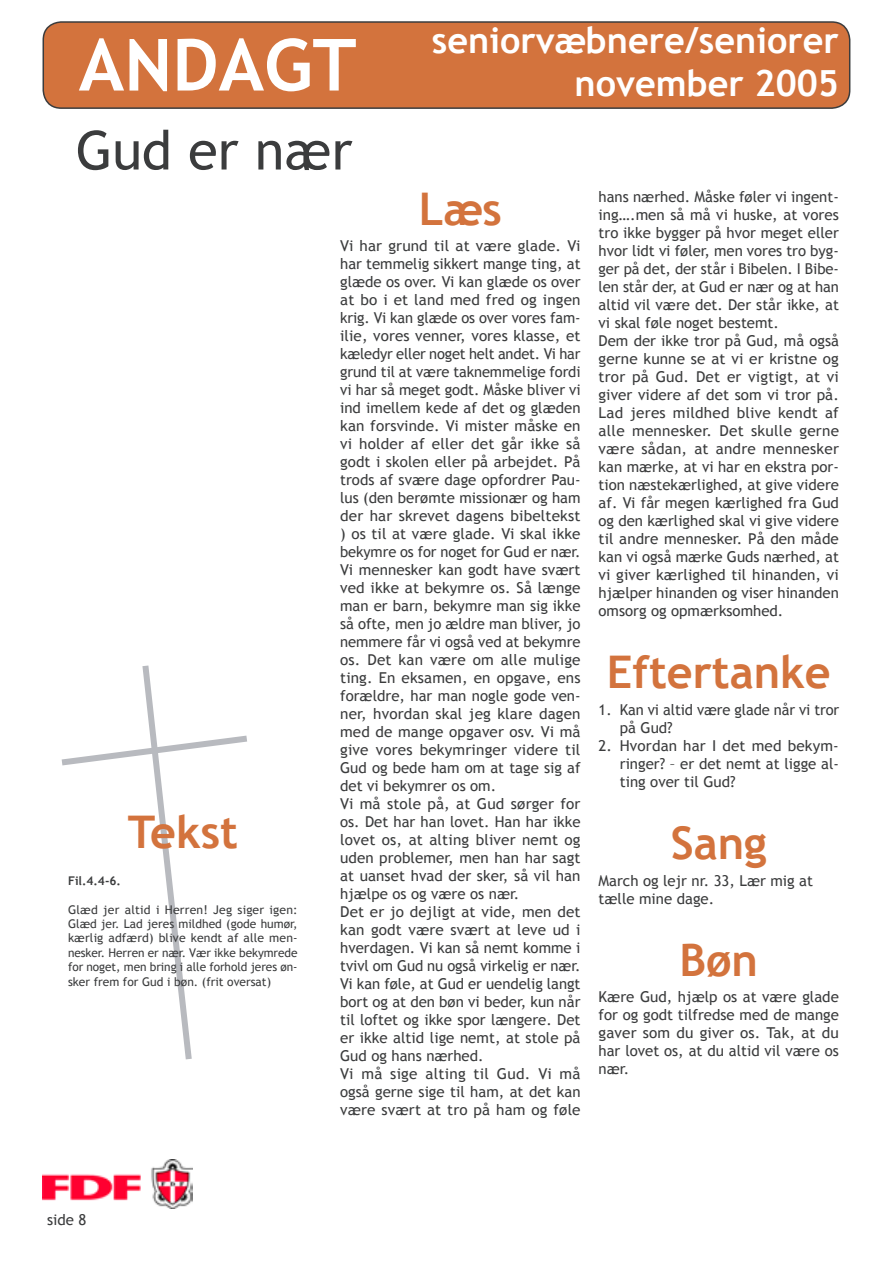
<style>
.page{position:relative;width:893px;height:1263px;background:#fff}
.page>*{position:absolute;margin:0;border:0;box-sizing:border-box;transform-origin:0 0}
.t1{font:700 72px "Trebuchet MS";color:#fff}
.Overskrift1{font:54px "Trebuchet MS";color:#3b3c3d}
.Afsnit{font:700 45px "Trebuchet MS";color:#d3733d}
.t2{font:700 36px "Trebuchet MS";color:#fff}
.Brød{font:15px/18px "Trebuchet MS";color:#3b3c3d;text-align:justify}
.Brød_-_Bibel{font:12px/14.4px "Trebuchet MS";color:#3b3c3d;text-align:justify}
.Brød_-_Bibel-2{font:700 12px "Trebuchet MS";color:#3b3c3d}
</style>
<div class="page">
<div style="left:42px;top:21px;width:809px;height:87px;background:#d3733d"></div>
<img style="left:43px;top:1159px;width:150px;height:50px">
<svg style="left:61px;top:665px;width:186px;height:395px"></svg>
<h1 class="t1" style="left:79px;top:20px;width:279px">ANDAGT</h1>
<p class="Overskrift1" style="left:76px;top:119px;width:278px">Gud er nær</p>
<p class="t2" style="left:432px;top:18px;width:408px">seniorvæbnere/seniorer</p>
<p class="t2" style="left:574px;top:61px;width:266px">november 2005</p>
<p class="Afsnit" style="left:128px;top:803px;width:112px">Tekst</p>
<p class="Brød_-_Bibel-2" style="left:68px;top:873px;width:54px">Fil.4.4-6.</p>
<p class="Brød_-_Bibel" style="left:68px;top:902px;width:231px">Glæd jer altid i Herren! Jeg siger igen:<br>Glæd jer. Lad jeres mildhed (gode humør, kærlig adfærd) blive kendt af alle men&shy;nesker. Herren er nær. Vær ikke bekymrede for noget, men bring i alle forhold jeres øn&shy;sker frem for Gud i bøn. (frit oversat)</p>
<p class="Brød" style="left:47px;top:1211px;width:41px">side 8</p>
<p class="Afsnit" style="left:419px;top:180px;width:85px">Læs</p>
<p class="Brød" style="left:340px;top:237px;width:242px">Vi har grund til at være glade. Vi har temmelig sikkert mange ting, at glæde os over. Vi kan glæde os over at bo i et land med fred og ingen krig. Vi kan glæde os over vores fam&shy;ilie, vores venner, vores klasse, et kæledyr eller noget helt andet. Vi har grund til at være taknemmelige fordi vi har så meget godt. Måske bliver vi ind imellem kede af det og glæden kan forsvinde. Vi mister måske en vi holder af eller det går ikke så godt i skolen eller på arbejdet. På trods af svære dage opfordrer Pau&shy;lus (den berømte missionær og ham der har skrevet dagens bibeltekst ) os til at være glade. Vi skal ikke bekymre os for noget for Gud er nær.<br>Vi mennesker kan godt have svært ved ikke at bekymre os. Så længe man er barn, bekymre man sig ikke så ofte, men jo ældre man bliver, jo nemmere får vi også ved at bekymre os. Det kan være om alle mulige ting. En eksamen, en opgave, ens forældre, har man nogle gode ven&shy;ner, hvordan skal jeg klare dagen med de mange opgaver osv. Vi må give vores bekymringer videre til Gud og bede ham om at tage sig af det vi bekymrer os om.</p>
<p class="Brød" style="left:340px;top:795px;width:242px">Vi må stole på, at Gud sørger for os. Det har han lovet. Han har ikke lovet os, at alting bliver nemt og uden problemer, men han har sagt at uanset hvad der sker, så vil han hjælpe os og være os nær.</p>
<p class="Brød" style="left:340px;top:903px;width:242px">Det er jo dejligt at vide, men det kan godt være svært at leve ud i hverdagen. Vi kan så nemt komme i tvivl om Gud nu også virkelig er nær.<br>Vi kan føle, at Gud er uendelig langt bort og at den bøn vi beder, kun når til loftet og ikke spor længere. Det er ikke altid lige nemt, at stole på Gud og hans nærhed.</p>
<p class="Brød" style="left:340px;top:1065px;width:242px">Vi må sige alting til Gud. Vi må også gerne sige til ham, at det kan være svært at tro på ham og føle</p>
<p class="Brød" style="left:599px;top:188px;width:242px">hans nærhed. Måske føler vi ingent&shy;ing….men så må vi huske, at vores tro ikke bygger på hvor meget eller hvor lidt vi føler, men vores tro byg&shy;ger på det, der står i Bibelen. I Bibe&shy;len står der, at Gud er nær og at han altid vil være det. Der står ikke, at vi skal føle noget bestemt.</p>
<p class="Brød" style="left:599px;top:332px;width:242px">Dem der ikke tror på Gud, må også gerne kunne se at vi er kristne og tror på Gud. Det er vigtigt, at vi giver videre af det som vi tror på.<br>Lad jeres mildhed blive kendt af alle mennesker. Det skulle gerne være sådan, at andre mennesker kan mærke, at vi har en ekstra por&shy;tion næstekærlighed, at give videre af. Vi får megen kærlighed fra Gud og den kærlighed skal vi give videre til andre mennesker. På den måde kan vi også mærke Guds nærhed, at vi giver kærlighed til hinanden, vi hjælper hinanden og viser hinanden omsorg og opmærksomhed.</p>
<p class="Afsnit" style="left:607px;top:644px;width:226px">Eftertanke</p>
<p class="Brød" style="left:620px;top:701px;width:221px;text-indent:-21px">1. Kan vi altid være glade når vi tror på Gud?</p>
<p class="Brød" style="left:620px;top:737px;width:221px;text-indent:-21px">2. Hvordan har I det med bekym&shy;ringer? – er det nemt at ligge al&shy;ting over til Gud?</p>
<p class="Afsnit" style="left:671px;top:815px;width:98px">Sang</p>
<p class="Brød" style="left:599px;top:871px;width:216px">March og lejr nr. 33, Lær mig at</p>
<p class="Brød" style="left:599px;top:889px;width:117px">tælle mine dage.</p>
<p class="Afsnit" style="left:679px;top:931px;width:80px">Bøn</p>
<p class="Brød" style="left:599px;top:988px;width:242px">Kære Gud, hjælp os at være glade for og godt tilfredse med de mange gaver som du giver os. Tak, at du har lovet os, at du altid vil være os nær.</p>
</div>
